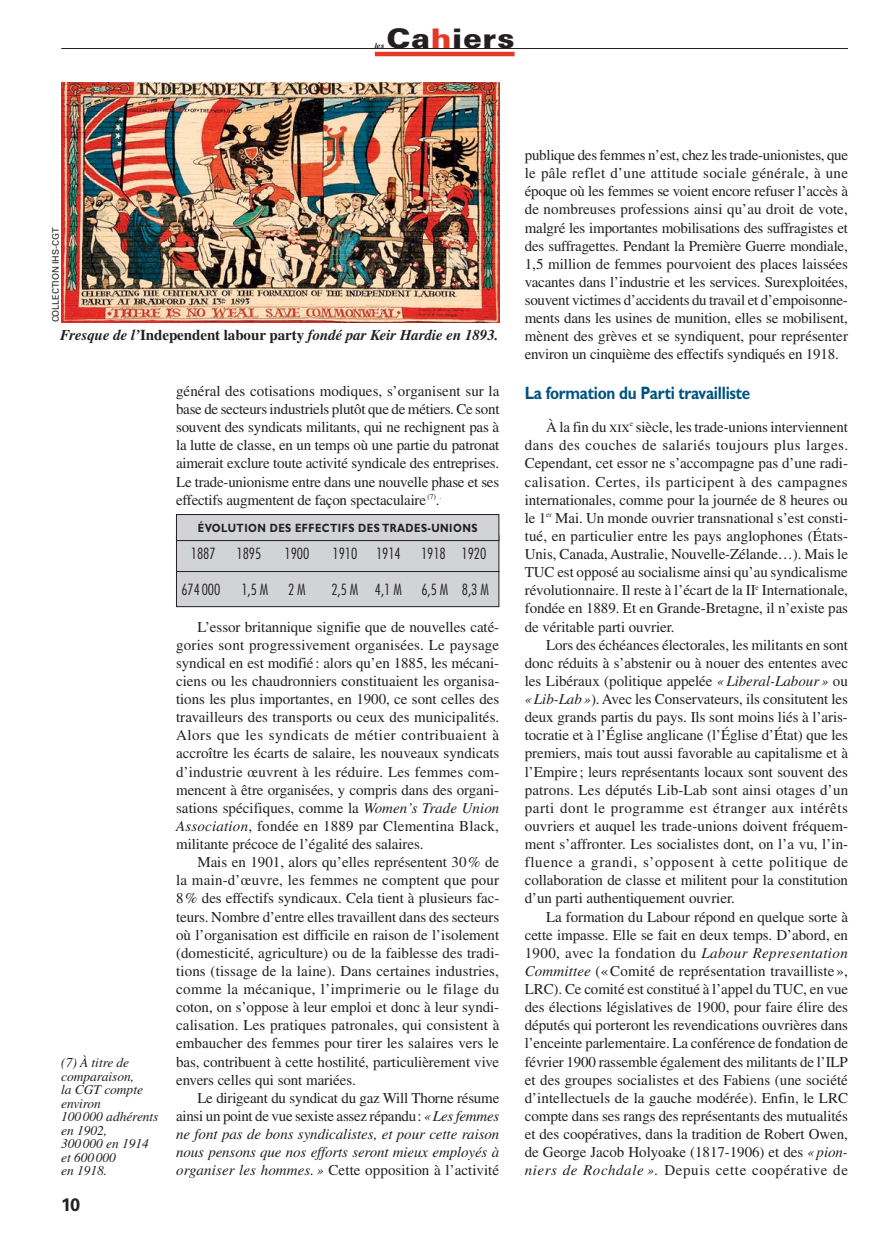
<style>
.page{position:relative;width:888px;height:1258px;background:#fff}
.page>*{position:absolute;margin:0;border:0;box-sizing:border-box;transform-origin:0 0}
.t1{font:900 27px "Univers";letter-spacing:.02em;color:#231f20;scale:1.15 1}
.t2{font:700 18px "Gill Sans";letter-spacing:-.015em;color:#005380;scale:.85 1}
.t3{font:700 18px "Univers";color:#231f20}
.t4{font:15px/18.1px "Times";letter-spacing:-.005em;color:#231f20;text-align:justify}
.t5{font:italic 15px/18.1px "Times";letter-spacing:-.01em;color:#231f20;text-align:justify}
.t6{font:italic 700 15px "Times";letter-spacing:-.005em;color:#231f20}
.t7{font:300 condensed 15px "Futura";letter-spacing:-.005em;color:#231f20}
.t8{font:italic 13.5px/13.5px "Times";letter-spacing:-.005em;color:#231f20}
.t9{font:700 12px "Gill Sans";letter-spacing:.045em;color:#231f20;scale:.85 1}
.t10{font:9px "Univers";letter-spacing:-.005em;color:#231f20}
.t11{font:italic 700 7.5px "Garamond";color:#231f20}
.s1{color:#e43926}
.s2{font-style:normal}
.s3{font-style:italic}
.s4{font-family:"Times Roman SC"}
</style>
<div class="page">
<hr style="left:375px;top:52px;width:140px;height:4px;background:#e43926">
<hr style="left:61px;top:48px;width:787px;height:1px;background:#231f20">
<img style="left:62px;top:83px;width:437px;height:240px">
<div style="left:175px;top:535px;width:325px;height:72px;background:#d1d3d4"></div>
<div style="left:176px;top:514px;width:323px;height:26px;background:#d1d3d4"></div>
<div style="left:176px;top:514px;width:323px;height:27px;border:1px solid #231f20"></div>
<h1 class="t1" style="left:386px;top:28px;width:113px">Ca<span class="s1">h</span>iers</h1>
<p class="t11" style="left:374px;top:42px;width:11px">les</p>
<p class="t10" style="left:52px;top:322px;width:96px;rotate:-90deg">COLLECTION IHS-CGT</p>
<p class="t6" style="left:60px;top:330px;width:440px">Fresque de l’<span class="s2">Independent labour party</span> fondé par Keir Hardie en 1893.</p>
<p class="t4" style="left:176px;top:383px;width:325px">général des cotisations modiques, s’organisent sur la base de secteurs industriels plutôt que de métiers. Ce sont souvent des syndicats militants, qui ne rechignent pas à la lutte de classe, en un temps où une partie du patronat aimerait exclure toute activité syndicale des entreprises.<br>Le trade-unionisme entre dans une nouvelle phase et ses effectifs augmentent de façon spectaculaire <sup>(7)</sup>.<sup>.</sup></p>
<p class="t9" style="left:198px;top:524px;width:330px">ÉVOLUTION DES EFFECTIFS DES TRADES-UNIONS</p>
<p class="t8" style="left:61px;top:1057px;width:99px">(7) À titre de comparaison,<br>la CGT compte environ<br>100 000 adhérents en 1902,<br>300 000 en 1914 et 600 000<br>en 1918.</p>
<p class="t3" style="left:61px;top:1198px;width:20px">10</p>
<p class="t7" style="left:191px;top:547px;width:26px">1887</p>
<p class="t7" style="left:236px;top:547px;width:26px">1895</p>
<p class="t7" style="left:284px;top:547px;width:26px">1900</p>
<p class="t7" style="left:332px;top:547px;width:70px">1910 1914</p>
<p class="t7" style="left:421px;top:547px;width:67px">1918 1920</p>
<p class="t7" style="left:181px;top:583px;width:40px">674 000</p>
<p class="t7" style="left:241px;top:583px;width:28px">1,5 M</p>
<p class="t7" style="left:288px;top:583px;width:19px">2 M</p>
<p class="t7" style="left:331px;top:583px;width:72px">2,5 M 4,1 M</p>
<p class="t7" style="left:421px;top:583px;width:69px">6,5 M 8,3 M</p>
<p class="t4" style="left:176px;top:619px;width:325px;text-indent:21px">L’essor britannique signifie que de nouvelles caté&shy;gories sont progressivement organisées. Le paysage syndical en est modifié : alors qu’en 1885, les mécani&shy;ciens ou les chaudronniers constituaient les organisa&shy;tions les plus importantes, en 1900, ce sont celles des travailleurs des transports ou ceux des municipalités.<br>Alors que les syndicats de métier contribuaient à accroître les écarts de salaire, les nouveaux syndicats d’industrie œuvrent à les réduire. Les femmes com&shy;mencent à être organisées, y compris dans des organi&shy;sations spécifiques, comme la <span class="s3">Women’s Trade Union Association</span>, fondée en 1889 par Clementina Black, militante précoce de l’égalité des salaires.</p>
<p class="t4" style="left:176px;top:854px;width:325px;text-indent:21px">Mais en 1901, alors qu’elles représentent 30 % de la main-d’œuvre, les femmes ne comptent que pour 8 % des effectifs syndicaux. Cela tient à plusieurs fac&shy;teurs. Nombre d’entre elles travaillent dans des secteurs où l’organisation est difficile en raison de l’isolement (domesticité, agriculture) ou de la faiblesse des tradi&shy;tions (tissage de la laine). Dans certaines industries, comme la mécanique, l’imprimerie ou le filage du coton, on s’oppose à leur emploi et donc à leur syndi&shy;calisation. Les pratiques patronales, qui consistent à embaucher des femmes pour tirer les salaires vers le bas, contribuent à cette hostilité, particulièrement vive envers celles qui sont mariées.</p>
<p class="t5" style="left:176px;top:1090px;width:325px;text-indent:21px"><span class="s2">Le dirigeant du syndicat du gaz Will Thorne résume ainsi un point de vue sexiste assez répandu :</span> « Les femmes ne font pas de bons syndicalistes, et pour cette raison nous pensons que nos efforts seront mieux employés à organiser les hommes. » <span class="s2">Cette opposition à l’activité</span></p>
<p class="t4" style="left:525px;top:147px;width:325px">publique des femmes n’est, chez les trade-unionistes, que le pâle reflet d’une attitude sociale générale, à une époque où les femmes se voient encore refuser l’accès à de nombreuses professions ainsi qu’au droit de vote, malgré les importantes mobilisations des suffragistes et des suffragettes. Pendant la Première Guerre mondiale, 1,5 million de femmes pourvoient des places laissées vacantes dans l’industrie et les services. Surexploitées, souvent victimes d’accidents du travail et d’empoisonne&shy;ments dans les usines de munition, elles se mobilisent, mènent des grèves et se syndiquent, pour représenter environ un cinquième des effectifs syndiqués en 1918.</p>
<p class="t2" style="left:525px;top:387px;width:267px">La formation du Parti travailliste</p>
<p class="t4" style="left:525px;top:419px;width:325px;text-indent:21px">À la fin du <span class="s4">xix</span><sup>e</sup> siècle, les trade-unions interviennent dans des couches de salariés toujours plus larges.<br>Cependant, cet essor ne s’accompagne pas d’une radi&shy;calisation. Certes, ils participent à des campagnes internationales, comme pour la journée de 8 heures ou le 1<sup>er</sup> Mai. Un monde ouvrier transnational s’est consti&shy;tué, en particulier entre les pays anglophones (États-Unis, Canada, Australie, Nouvelle-Zélande…). Mais le TUC est opposé au socialisme ainsi qu’au syndicalisme révolutionnaire. Il reste à l’écart de la II<sup>e</sup> Internationale, fondée en 1889. Et en Grande-Bretagne, il n’existe pas de véritable parti ouvrier.</p>
<p class="t4" style="left:525px;top:637px;width:325px;text-indent:21px">Lors des échéances électorales, les militants en sont donc réduits à s’abstenir ou à nouer des ententes avec les Libéraux (politique appelée <span class="s3">« Liberal-Labour »</span> ou <span class="s3">« Lib-Lab »</span>). Avec les Conservateurs, ils consitutent les deux grands partis du pays. Ils sont moins liés à l’aris&shy;tocratie et à l’Église anglicane (l’Église d’État) que les premiers, mais tout aussi favorable au capitalisme et à l’Empire ; leurs représentants locaux sont souvent des patrons. Les députés Lib-Lab sont ainsi otages d’un parti dont le programme est étranger aux intérêts ouvriers et auquel les trade-unions doivent fréquem&shy;ment s’affronter. Les socialistes dont, on l’a vu, l’in&shy;fluence a grandi, s’opposent à cette politique de collaboration de classe et militent pour la constitution d’un parti authentiquement ouvrier.</p>
<p class="t4" style="left:525px;top:909px;width:325px;text-indent:21px">La formation du Labour répond en quelque sorte à cette impasse. Elle se fait en deux temps. D’abord, en 1900, avec la fondation du <span class="s3">Labour Representation Committee</span> (« Comité de représentation travailliste », LRC). Ce comité est constitué à l’appel du TUC, en vue des élections législatives de 1900, pour faire élire des députés qui porteront les revendications ouvrières dans l’enceinte parlementaire. La conférence de fondation de février 1900 rassemble également des militants de l’ILP et des groupes socialistes et des Fabiens (une société d’intellectuels de la gauche modérée). Enfin, le LRC compte dans ses rangs des représentants des mutualités et des coopératives, dans la tradition de Robert Owen, de George Jacob Holyoake (1817-1906) et des <span class="s3">« pion&shy;niers de Rochdale ».</span> Depuis cette coopérative de</p>
</div>
